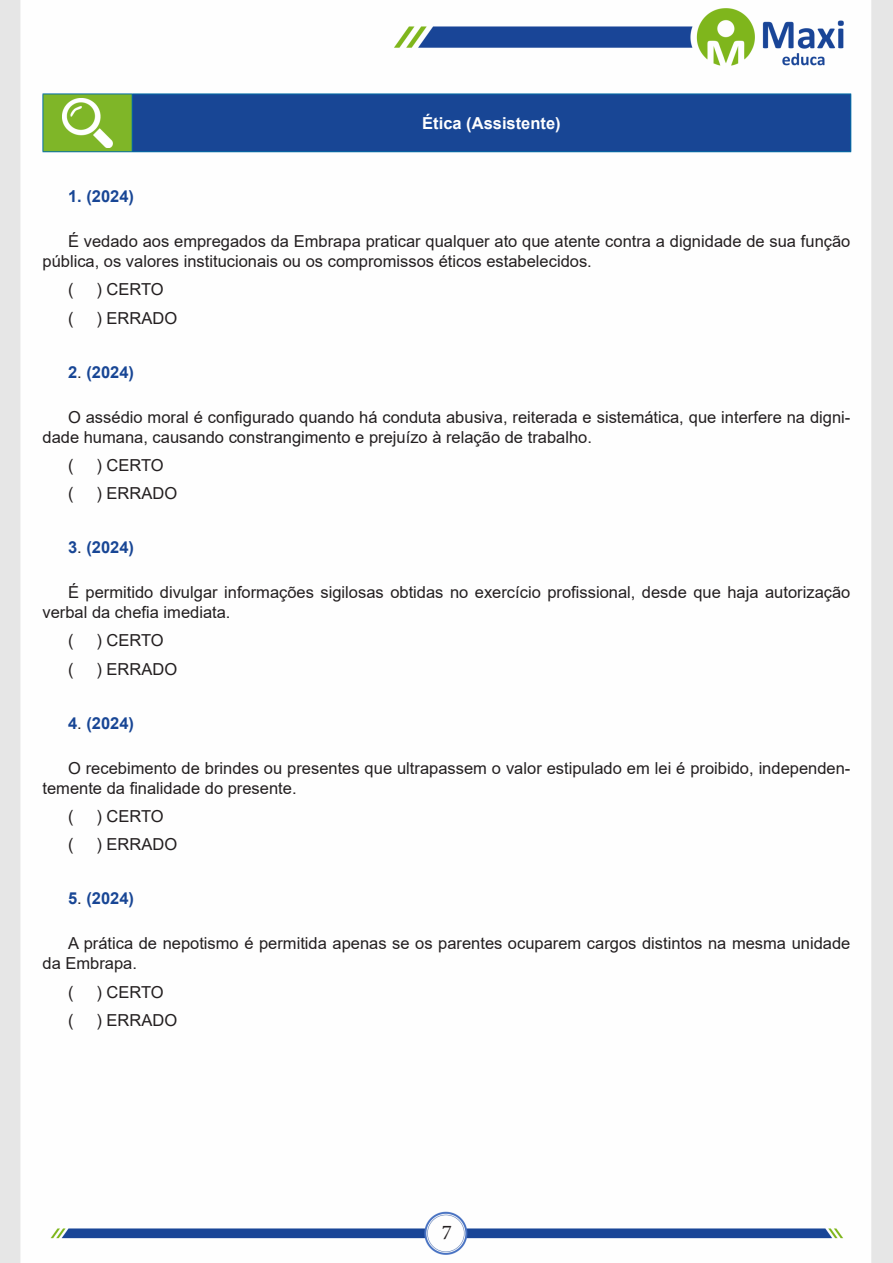
<style>
.page{position:relative;width:893px;height:1263px;background:#fff}
.page>*{position:absolute;margin:0;border:0;box-sizing:border-box;transform-origin:0 0}
.t1{font:21px "Minion Pro";color:#231f20}
.t2{font:16.5px/19.8px "Arial";color:#231f20}
.t3{font:700 16.5px "Arial";color:#184695}
.CENTRALIZAR{font:700 16.5px "Arial";color:#fff}
.s1{font-weight:400;color:#231f20}
</style>
<div class="page">
<img style="left:0;top:0;width:893px;height:1263px">
<div style="left:43px;top:94px;width:89px;height:58px;background:#7fb628"></div>
<div style="left:132px;top:94px;width:719px;height:58px;background:#184695"></div>
<hr style="left:43px;top:94px;width:89px;height:1px;background:#036ea6">
<hr style="left:43px;top:94px;width:1px;height:57px;background:#036ea6">
<hr style="left:43px;top:151px;width:89px;height:1px;background:#036ea6">
<hr style="left:132px;top:94px;width:719px;height:1px;background:#036ea6">
<hr style="left:132px;top:94px;width:1px;height:57px;background:#036ea6">
<hr style="left:850px;top:94px;width:1px;height:57px;background:#036ea6">
<hr style="left:132px;top:151px;width:719px;height:1px;background:#036ea6">
<img style="left:62px;top:98px;width:51px;height:49px">
<p class="CENTRALIZAR" style="left:422px;top:111px;width:140px">Ética (Assistente)</p>
<p class="t3" style="left:68px;top:184px;width:68px">1. (2024)</p>
<p class="t2" style="left:43px;top:231px;width:809px;text-indent:26px">É vedado aos empregados da Embrapa praticar qualquer ato que atente contra a dignidade de sua função pública, os valores institucionais ou os compromissos éticos estabelecidos.</p>
<p class="t2" style="left:68px;top:280px;width:7px">(</p>
<p class="t2" style="left:97px;top:280px;width:69px">) CERTO</p>
<p class="t2" style="left:68px;top:308px;width:7px">(</p>
<p class="t2" style="left:97px;top:308px;width:82px">) ERRADO</p>
<p class="t3" style="left:68px;top:360px;width:68px">2<span class="s1">.</span> (2024)</p>
<p class="t2" style="left:43px;top:407px;width:809px;text-indent:26px">O assédio moral é configurado quando há conduta abusiva, reiterada e sistemática, que interfere na digni&shy;dade humana, causando constrangimento e prejuízo à relação de trabalho.</p>
<p class="t2" style="left:68px;top:455px;width:7px">(</p>
<p class="t2" style="left:97px;top:455px;width:69px">) CERTO</p>
<p class="t2" style="left:68px;top:483px;width:7px">(</p>
<p class="t2" style="left:97px;top:483px;width:82px">) ERRADO</p>
<p class="t3" style="left:68px;top:536px;width:68px">3<span class="s1">.</span> (2024)</p>
<p class="t2" style="left:43px;top:583px;width:809px;text-indent:26px">É permitido divulgar informações sigilosas obtidas no exercício profissional, desde que haja autorização verbal da chefia imediata.</p>
<p class="t2" style="left:68px;top:631px;width:7px">(</p>
<p class="t2" style="left:97px;top:631px;width:69px">) CERTO</p>
<p class="t2" style="left:68px;top:659px;width:7px">(</p>
<p class="t2" style="left:97px;top:659px;width:82px">) ERRADO</p>
<p class="t3" style="left:68px;top:711px;width:68px">4<span class="s1">.</span> (2024)</p>
<p class="t2" style="left:43px;top:758px;width:809px;text-indent:26px">O recebimento de brindes ou presentes que ultrapassem o valor estipulado em lei é proibido, independen&shy;temente da finalidade do presente.</p>
<p class="t2" style="left:68px;top:806px;width:7px">(</p>
<p class="t2" style="left:97px;top:806px;width:69px">) CERTO</p>
<p class="t2" style="left:68px;top:834px;width:7px">(</p>
<p class="t2" style="left:97px;top:834px;width:82px">) ERRADO</p>
<p class="t3" style="left:68px;top:887px;width:68px">5<span class="s1">.</span> (2024)</p>
<p class="t2" style="left:43px;top:934px;width:809px;text-indent:26px">A prática de nepotismo é permitida apenas se os parentes ocuparem cargos distintos na mesma unidade da Embrapa.</p>
<p class="t2" style="left:68px;top:982px;width:7px">(</p>
<p class="t2" style="left:97px;top:982px;width:69px">) CERTO</p>
<p class="t2" style="left:68px;top:1010px;width:7px">(</p>
<p class="t2" style="left:97px;top:1010px;width:82px">) ERRADO</p>
<p class="t1" style="left:442px;top:1218px;width:12px">7</p>
</div>
